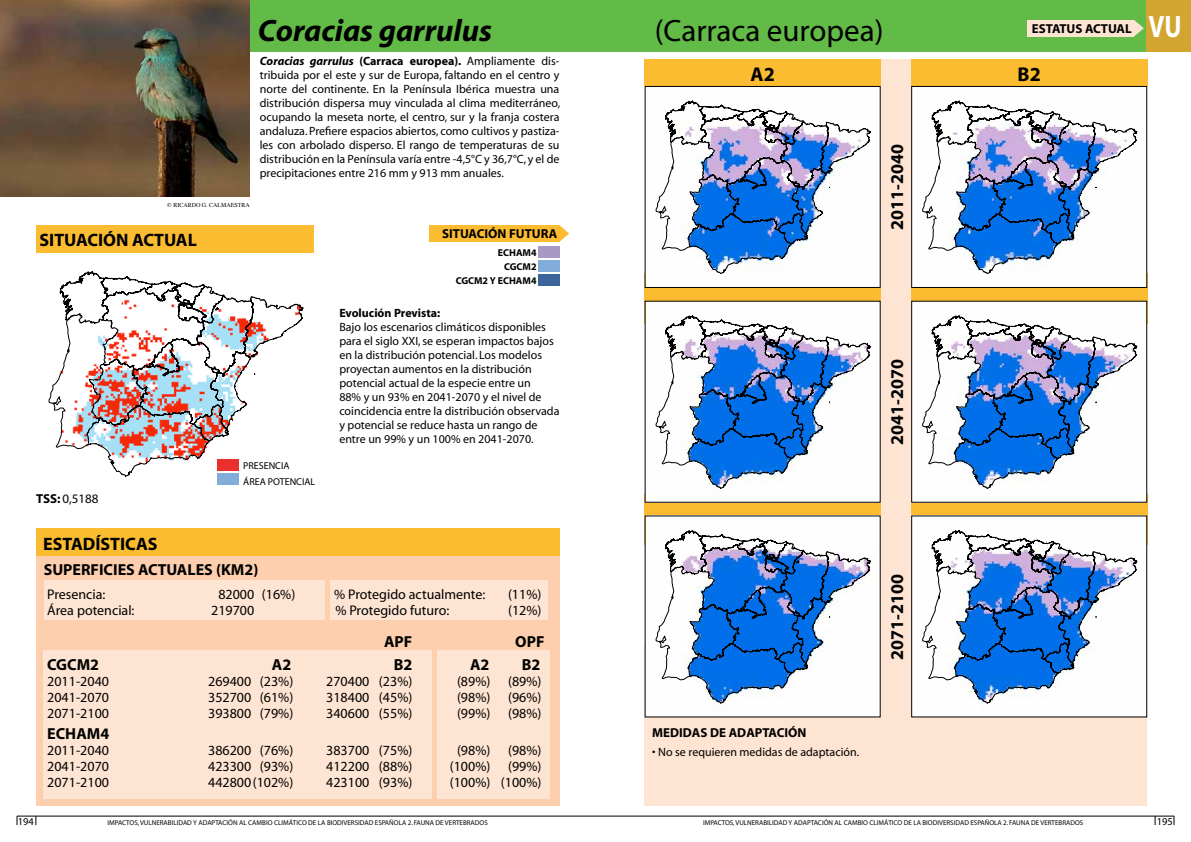
<style>
.page{position:relative;width:1191px;height:842px;background:#fff}
.page>*{position:absolute;margin:0;border:0;box-sizing:border-box;transform-origin:0 0}
.t1{font:italic 700 31px "Myriad";color:#000}
.t2{font:31px "Myriad";color:#000}
.t3{font:700 31px "Myriad";color:#fff;scale:.81 1}
.t4{font:700 20px "Myriad";color:#000}
.t5{font:700 18px "Myriad";color:#000}
.t6{font:700 16px "Myriad";color:#000}
.t7{font:14px "Myriad";color:#000}
.t8{font:700 13px "Myriad";color:#000}
.t9{font:13px "Myriad";color:#000}
.t10{font:12px/14px "Myriad";color:#000;text-align:justify}
.t11{font:700 12px "Myriad";color:#000}
.t12{font:10.5px "Myriad";color:#000}
.t13{font:700 10px/13.7px "Myriad";color:#000}
.t14{font:10px/15.6px "Myriad";color:#000}
.t15{font:7px "Myriad";color:#000}
.t16{font:6px "Times";color:#000}
.s1{font-weight:700;font-style:italic}
.s2{font-weight:700}
</style>
<div class="page">
<hr style="left:17px;top:816px;width:1157px;height:1px;background:#000">
<div style="left:865px;top:60px;width:70px;height:669px;background:#fee4d2"></div>
<div style="left:644px;top:646px;width:502px;height:160px;background:#fee4d2"></div>
<div style="left:149px;top:0;width:997px;height:51px;background:#62bb46"></div>
<svg style="left:60px;top:271px;width:244px;height:206px"></svg>
<svg style="left:49px;top:315px;width:40px;height:134px"></svg>
<div style="left:36px;top:225px;width:277px;height:27px;background:#fcbc31"></div>
<div style="left:429px;top:225px;width:130px;height:17px;background:#fcbc31"></div>
<div style="left:538px;top:246px;width:21px;height:12px;background:#a799c4"></div>
<div style="left:538px;top:260px;width:21px;height:12px;background:#82addb"></div>
<div style="left:538px;top:274px;width:21px;height:12px;background:#3b6599"></div>
<svg style="left:559px;top:225px;width:10px;height:17px"></svg>
<div style="left:218px;top:460px;width:21px;height:11px;background:#ea302c"></div>
<div style="left:218px;top:473px;width:21px;height:12px;background:#82addb"></div>
<div style="left:1027px;top:20px;width:106px;height:17px;background:#fee4d2"></div>
<svg style="left:1133px;top:20px;width:10px;height:17px"></svg>
<img style="left:0;top:0;width:249px;height:197px">
<div style="left:1146px;top:0;width:45px;height:51px;background:#d1a52f"></div>
<svg style="left:644px;top:273px;width:236px;height:51px;background:#e9b440"></svg>
<svg style="left:644px;top:494px;width:236px;height:50px;background:#daab46"></svg>
<div style="left:644px;top:60px;width:236px;height:26px;background:#fcbc31"></div>
<svg style="left:911px;top:273px;width:236px;height:51px;background:#e8b340"></svg>
<svg style="left:911px;top:494px;width:236px;height:50px;background:#d9ab46"></svg>
<div style="left:911px;top:60px;width:236px;height:26px;background:#fcbc31"></div>
<img style="left:646px;top:303px;width:232px;height:198px">
<svg style="left:656px;top:315px;width:215px;height:174px"></svg>
<div style="left:646px;top:517px;width:232px;height:198px;background:#fefefe"></div>
<svg style="left:656px;top:530px;width:215px;height:173px"></svg>
<img style="left:646px;top:88px;width:232px;height:198px">
<div style="left:644px;top:86px;width:236px;height:202px;border:1px solid #000"></div>
<svg style="left:656px;top:101px;width:215px;height:173px"></svg>
<img style="left:913px;top:303px;width:232px;height:198px">
<svg style="left:922px;top:315px;width:216px;height:174px"></svg>
<div style="left:913px;top:517px;width:232px;height:198px;background:#fefefe"></div>
<svg style="left:922px;top:530px;width:216px;height:173px"></svg>
<img style="left:913px;top:88px;width:232px;height:198px">
<div style="left:911px;top:86px;width:236px;height:202px;border:1px solid #000"></div>
<svg style="left:922px;top:101px;width:216px;height:173px"></svg>
<div style="left:36px;top:554px;width:523px;height:252px;background:#fdcfae"></div>
<div style="left:44px;top:580px;width:281px;height:40px;background:#fee4d2"></div>
<div style="left:331px;top:580px;width:217px;height:40px;background:#fee4d2"></div>
<div style="left:36px;top:528px;width:523px;height:27px;background:#fcbc31"></div>
<div style="left:437px;top:650px;width:112px;height:149px;background:#fee4d2"></div>
<div style="left:43px;top:650px;width:388px;height:149px;background:#fee4d2"></div>
<p class="t16" style="left:167px;top:199px;width:84px">© RICARDO G. CALMAESTRA</p>
<h3 class="t5" style="left:40px;top:231px;width:36px">SITUACIÓ</h3>
<h3 class="t5" style="left:116px;top:231px;width:60px">N ACTUAL</h3>
<h1 class="t1" style="left:258px;top:15px;width:236px">Coracias garrulus</h1>
<h1 class="t2" style="left:655px;top:16px;width:230px">(Carraca europea)</h1>
<h1 class="t3" style="left:1148px;top:10px;width:42px">VU</h1>
<h2 class="t4" style="left:750px;top:64px;width:26px">A2</h2>
<h2 class="t4" style="left:1017px;top:64px;width:25px">B2</h2>
<p class="t8" style="left:1031px;top:22px;width:85px">ESTATUS ACTUAL</p>
<p class="t10" style="left:260px;top:54px;width:302px"><span class="s1">Coracias garrulus</span> <span class="s2">(CARRACA EUROPEA).</span> Ampliamente dis&shy;tribuida por el este y sur de Europa, faltando en el centro y norte del continente. En la Península Ibérica muestra una distribución dispersa muy vinculada al clima mediterráneo, ocupando la meseta norte, el centro, sur y la franja costera andaluza. Prefiere espacios abiertos, como cultivos y pastiza&shy;les con arbolado disperso. El rango de temperaturas de su distribución en la Península varía entre -4,5°C y 36,7°C, y el de precipitaciones entre 216 mm y 913 mm anuales.</p>
<h3 class="t5" style="left:887px;top:230px;width:87px;rotate:-90deg">2011-2040</h3>
<p class="t8" style="left:442px;top:227px;width:27px">SITUACIÓ</p>
<p class="t8" style="left:497px;top:227px;width:44px">N FUTURA</p>
<p class="t13" style="left:504px;top:246px;width:34px;text-indent:-6px">ECHAM4<br>CGCM</p>
<p class="t13" style="left:531px;top:260px;width:7px">2</p>
<p class="t13" style="left:456px;top:274px;width:8px">CGCM</p>
<p class="t13" style="left:482px;top:274px;width:55px">2 Y ECHAM4</p>
<p class="t11" style="left:339px;top:307px;width:102px">EVOLUCIÓN PREVISTA:</p>
<p class="t10" style="left:339px;top:320px;width:222px;text-align:left">Bajo los escenarios climáticos disponibles para el siglo XXI, se esperan impactos bajos en la distribución potencial. Los modelos proyectan aumentos en la distribución potencial actual de la especie entre un<br>88% y un 93% en 2041-2070 y el nivel de coincidencia entre la distribución observada y potencial se reduce hasta un rango de entre un 99% y un 100% en 2041-2070.</p>
<h3 class="t5" style="left:887px;top:445px;width:87px;rotate:-90deg">2041-2070</h3>
<p class="t14" style="left:243px;top:458px;width:13px">presencia área</p>
<p class="t14" style="left:268px;top:474px;width:7px">potencial</p>
<p class="t9" style="left:36px;top:492px;width:64px"><span class="s2">TSS:</span> 0,5188</p>
<h3 class="t5" style="left:43px;top:534px;width:116px">ESTADÍSTICAS</h3>
<h3 class="t6" style="left:44px;top:561px;width:19px">SUPER</h3>
<h3 class="t6" style="left:91px;top:561px;width:16px">FICIE</h3>
<h3 class="t6" style="left:126px;top:561px;width:51px">S ACTUALE</h3>
<h3 class="t6" style="left:204px;top:561px;width:56px">S (KM2)</h3>
<p class="t7" style="left:47px;top:587px;width:60px">Presencia:</p>
<p class="t7" style="left:218px;top:587px;width:78px">82000 (16%)</p>
<p class="t7" style="left:334px;top:587px;width:153px">% Protegido actualmente:</p>
<p class="t7" style="left:508px;top:587px;width:35px">(11%)</p>
<p class="t7" style="left:47px;top:603px;width:89px">Área potencial:</p>
<p class="t7" style="left:211px;top:603px;width:45px">219700</p>
<p class="t7" style="left:335px;top:603px;width:115px">% Protegido futuro:</p>
<p class="t7" style="left:508px;top:603px;width:35px">(12%)</p>
<h3 class="t6" style="left:384px;top:633px;width:25px">APF</h3>
<h3 class="t6" style="left:515px;top:633px;width:29px">OPF</h3>
<h3 class="t6" style="left:47px;top:656px;width:53px">CGCM2</h3>
<h3 class="t6" style="left:272px;top:656px;width:21px">A2</h3>
<h3 class="t6" style="left:394px;top:656px;width:20px">B2</h3>
<h3 class="t6" style="left:470px;top:656px;width:21px">A2</h3>
<h3 class="t6" style="left:522px;top:656px;width:20px">B2</h3>
<p class="t7" style="left:47px;top:674px;width:63px">2011-2040</p>
<p class="t7" style="left:208px;top:674px;width:87px">269400 (23%)</p>
<p class="t7" style="left:326px;top:674px;width:88px">270400 (23%)</p>
<p class="t7" style="left:457px;top:674px;width:35px">(89%)</p>
<p class="t7" style="left:508px;top:674px;width:35px">(89%)</p>
<p class="t7" style="left:47px;top:690px;width:63px">2041-2070</p>
<p class="t7" style="left:208px;top:690px;width:87px">352700 (61%)</p>
<p class="t7" style="left:326px;top:690px;width:88px">318400 (45%)</p>
<p class="t7" style="left:457px;top:690px;width:35px">(98%)</p>
<p class="t7" style="left:508px;top:690px;width:35px">(96%)</p>
<p class="t7" style="left:47px;top:706px;width:63px">2071-2100</p>
<p class="t7" style="left:208px;top:706px;width:87px">393800 (79%)</p>
<p class="t7" style="left:326px;top:706px;width:88px">340600 (55%)</p>
<p class="t7" style="left:457px;top:706px;width:35px">(99%)</p>
<p class="t7" style="left:508px;top:706px;width:35px">(98%)</p>
<h3 class="t6" style="left:47px;top:725px;width:64px">ECHAM4</h3>
<p class="t7" style="left:47px;top:743px;width:63px">2011-2040</p>
<p class="t7" style="left:208px;top:743px;width:87px">386200 (76%)</p>
<p class="t7" style="left:326px;top:743px;width:88px">383700 (75%)</p>
<p class="t7" style="left:457px;top:743px;width:35px">(98%)</p>
<p class="t7" style="left:508px;top:743px;width:35px">(98%)</p>
<p class="t7" style="left:47px;top:759px;width:63px">2041-2070</p>
<p class="t7" style="left:208px;top:759px;width:87px">423300 (93%)</p>
<p class="t7" style="left:326px;top:759px;width:88px">412200 (88%)</p>
<p class="t7" style="left:450px;top:759px;width:42px">(100%)</p>
<p class="t7" style="left:508px;top:759px;width:35px">(99%)</p>
<p class="t7" style="left:47px;top:775px;width:63px">2071-2100</p>
<p class="t7" style="left:208px;top:775px;width:87px">442800(102%)</p>
<p class="t7" style="left:326px;top:775px;width:88px">423100 (93%)</p>
<p class="t7" style="left:450px;top:775px;width:93px">(100%) (100%)</p>
<p class="t8" style="left:652px;top:726px;width:154px">MEDIDAS DE ADAPTACIÓN</p>
<p class="t10" style="left:652px;top:746px;width:208px">• No se requieren medidas de adaptación.</p>
<h3 class="t5" style="left:887px;top:660px;width:87px;rotate:-90deg">2071-2100</h3>
<p class="t12" style="left:18px;top:816px;width:18px">194</p>
<p class="t15" style="left:108px;top:819px;width:382px">IMPACTOS, VULNERABILIDAD Y ADAPTACIÓN AL CAMBIO CLIMÁTICO DE LA BIODIVERSIDAD ESPAÑOLA 2. FAUNA DE VERTEBRADOS</p>
<p class="t15" style="left:703px;top:819px;width:382px">IMPACTOS, VULNERABILIDAD Y ADAPTACIÓN AL CAMBIO CLIMÁTICO DE LA BIODIVERSIDAD ESPAÑOLA 2. FAUNA DE VERTEBRADOS</p>
<p class="t12" style="left:1156px;top:816px;width:18px">195</p>
</div>
